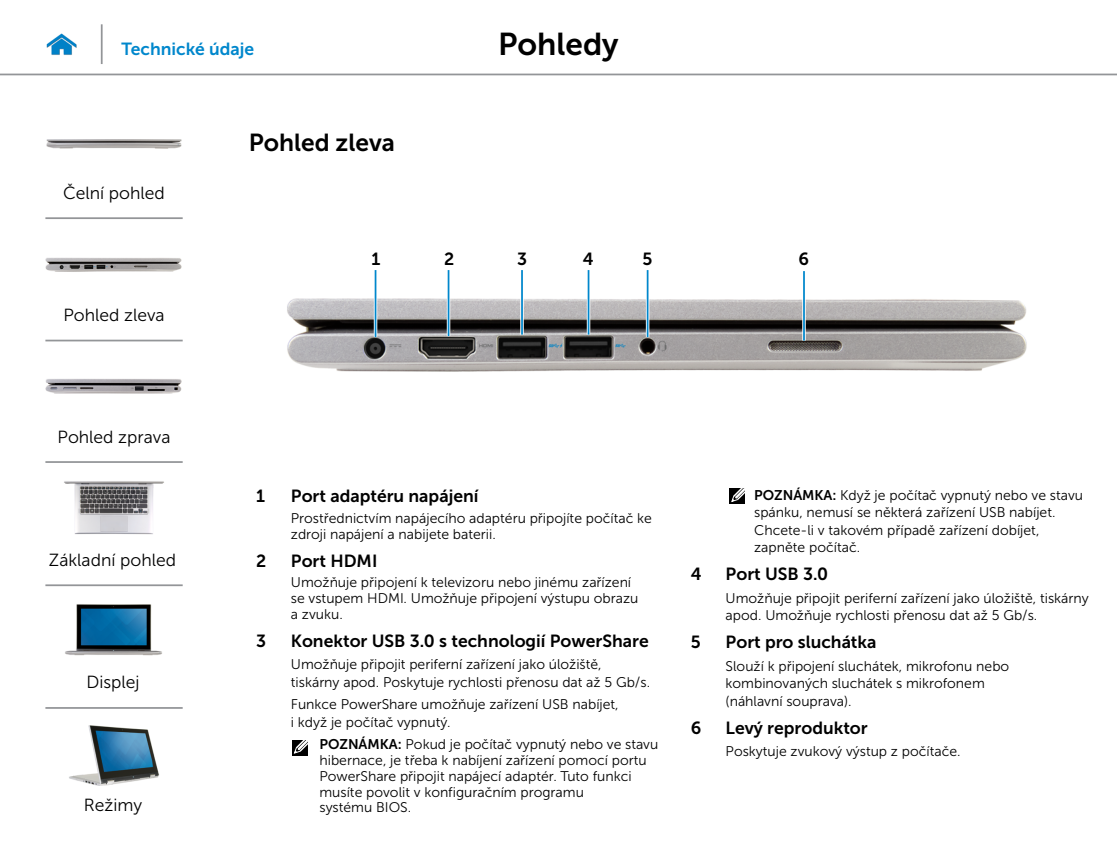
<style>
.page{position:relative;width:1117px;height:844px;background:#fff}
.page>*{position:absolute;margin:0;border:0;box-sizing:border-box;transform-origin:0 0}
.t1{font:31.5px "Museo Sans For Dell 700";color:#000}
.Head2{font:24.5px "Museo Sans For Dell 700";color:#000}
.Callout_Head{font:17.5px "Museo Sans For Dell 700";color:#000}
.t2{font:17.5px "Museo Sans For Dell 300";color:#000}
.t3{font:17.5px "Museo Sans For Dell 700";color:#0087cc}
.Callout-L{font:17.5px "Museo Sans For Dell 700";color:#000}
.Callout_description{font:14px/17.5px "Museo Sans For Dell 300";color:#000}
.Note{font:14px/15.8px "Museo Sans For Dell 300";color:#000}
.s1{font-family:"Museo Sans For Dell 700"}
</style>
<div class="page">
<hr style="left:0;top:74px;width:1116px;height:1px;background:#939598">
<img style="left:46px;top:33px;width:31px;height:22px">
<img style="left:69px;top:725px;width:90px;height:60px">
<hr style="left:45px;top:706px;width:138px;height:2px;background:#939598">
<svg style="left:292px;top:740px;width:16px;height:15px"></svg>
<svg style="left:293px;top:740px;width:15px;height:13px"></svg>
<div style="left:729px;top:488px;width:16px;height:16px;background:#000"></div>
<svg style="left:731px;top:488px;width:14px;height:14px"></svg>
<img style="left:287px;top:298px;width:740px;height:74px">
<hr style="left:374px;top:270px;width:3px;height:67px;background:#fff">
<hr style="left:374px;top:270px;width:2px;height:67px;background:#0087cc">
<svg style="left:446px;top:270px;width:4px;height:66px"></svg>
<hr style="left:447px;top:270px;width:2px;height:66px;background:#0087cc">
<hr style="left:520px;top:270px;width:3px;height:64px;background:#fff">
<hr style="left:521px;top:270px;width:1px;height:64px;background:#0087cc">
<svg style="left:586px;top:270px;width:4px;height:64px"></svg>
<hr style="left:587px;top:270px;width:2px;height:64px;background:#0087cc">
<svg style="left:645px;top:270px;width:4px;height:67px"></svg>
<hr style="left:646px;top:270px;width:2px;height:67px;background:#0087cc">
<hr style="left:802px;top:271px;width:3px;height:69px;background:#fff">
<hr style="left:803px;top:271px;width:1px;height:69px;background:#0087cc">
<hr style="left:101px;top:24px;width:2px;height:40px;background:#939598">
<img style="left:46px;top:139px;width:136px;height:10px">
<img style="left:45px;top:257px;width:137px;height:15px">
<img style="left:45px;top:379px;width:137px;height:15px">
<img style="left:64px;top:481px;width:100px;height:53px">
<img style="left:65px;top:604px;width:97px;height:51px">
<hr style="left:45px;top:217px;width:138px;height:2px;background:#939598">
<hr style="left:45px;top:339px;width:138px;height:2px;background:#939598">
<hr style="left:45px;top:461px;width:138px;height:2px;background:#939598">
<hr style="left:45px;top:584px;width:138px;height:2px;background:#939598">
<p class="t3" style="left:122px;top:39px;width:134px">Technické údaje</p>
<h1 class="t1" style="left:498px;top:26px;width:122px">Pohledy</h1>
<p class="t2" style="left:63px;top:183px;width:103px">Čelní pohled</p>
<p class="t2" style="left:63px;top:305px;width:103px">Pohled zleva</p>
<p class="t2" style="left:57px;top:428px;width:114px">Pohled zprava</p>
<p class="t2" style="left:49px;top:550px;width:129px">Základní pohled</p>
<p class="t2" style="left:86px;top:672px;width:55px">Displej</p>
<p class="t2" style="left:84px;top:795px;width:60px">Režimy</p>
<p class="Head2" style="left:249px;top:128px;width:147px">Pohled zleva</p>
<p class="Callout-L" style="left:371px;top:249px;width:10px">1</p>
<p class="Callout-L" style="left:444px;top:249px;width:12px">2</p>
<p class="Callout-L" style="left:517px;top:249px;width:12px">3</p>
<p class="Callout-L" style="left:582px;top:249px;width:12px">4</p>
<p class="Callout-L" style="left:642px;top:249px;width:11px">5</p>
<p class="Callout-L" style="left:798px;top:249px;width:12px">6</p>
<p class="Callout_Head" style="left:256px;top:486px;width:10px">1</p>
<p class="Callout_Head" style="left:291px;top:486px;width:189px">Port adaptéru napájení</p>
<p class="Callout_description" style="left:291px;top:510px;width:362px;line-height:15.8px">Prostřednictvím napájecího adaptéru připojíte počítač ke zdroji napájení a nabijete baterii.</p>
<p class="Callout_Head" style="left:256px;top:550px;width:12px">2</p>
<p class="Callout_Head" style="left:291px;top:550px;width:88px">Port HDMI</p>
<p class="Callout_description" style="left:291px;top:574px;width:349px;line-height:15.8px">Umožňuje připojení k televizoru nebo jinému zařízení se vstupem HDMI. Umožňuje připojení výstupu obrazu a zvuku.</p>
<p class="Callout_Head" style="left:256px;top:631px;width:12px">3</p>
<p class="Callout_Head" style="left:291px;top:631px;width:359px">Konektor USB 3.0 s technologií PowerShare</p>
<p class="Callout_description" style="left:291px;top:655px;width:360px">Umožňuje připojit periferní zařízení jako úložiště, tiskárny apod. Poskytuje rychlosti přenosu dat až 5 Gb/s.</p>
<p class="Callout_description" style="left:291px;top:695px;width:329px">Funkce PowerShare umožňuje zařízení USB nabíjet, i když je počítač vypnutý.</p>
<p class="Note" style="left:319px;top:736px;width:340px"><span class="s1">POZNÁMKA:</span> Pokud je počítač vypnutý nebo ve stavu hibernace, je třeba k nabíjení zařízení pomocí portu PowerShare připojit napájecí adaptér. Tuto funkci musíte povolit v konfiguračním programu<br>systému BIOS.</p>
<p class="Note" style="left:754px;top:486px;width:330px;line-height:17.5px"><span class="s1">POZNÁMKA:</span> Když je počítač vypnutý nebo ve stavu spánku, nemusí se některá zařízení USB nabíjet.<br>Chcete-li v takovém případě zařízení dobíjet, zapněte počítač.</p>
<p class="Callout_Head" style="left:690px;top:564px;width:12px">4</p>
<p class="Callout_Head" style="left:725px;top:564px;width:104px">Port USB 3.0</p>
<p class="Callout_description" style="left:725px;top:589px;width:364px">Umožňuje připojit periferní zařízení jako úložiště, tiskárny apod. Umožňuje rychlosti přenosu dat až 5 Gb/s.</p>
<p class="Callout_Head" style="left:690px;top:632px;width:11px">5</p>
<p class="Callout_Head" style="left:725px;top:632px;width:152px">Port pro sluchátka</p>
<p class="Callout_description" style="left:725px;top:657px;width:285px">Slouží k připojení sluchátek, mikrofonu nebo kombinovaných sluchátek s mikrofonem (náhlavní souprava).</p>
<p class="Callout_Head" style="left:690px;top:717px;width:12px">6</p>
<p class="Callout_Head" style="left:725px;top:717px;width:144px">Levý reproduktor</p>
<p class="Callout_description" style="left:725px;top:742px;width:236px">Poskytuje zvukový výstup z počítače.</p>
</div>
